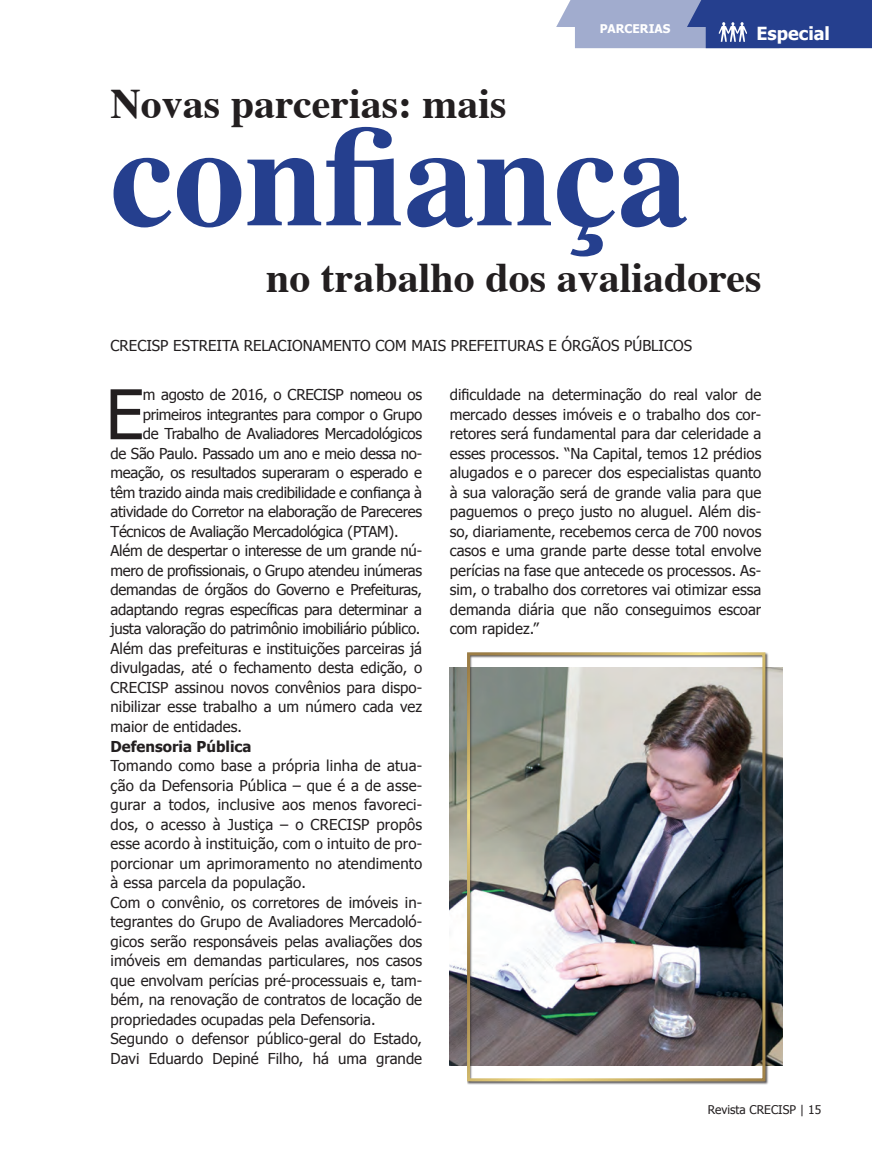
<style>
.page{position:relative;width:872px;height:1149px;background:#fff}
.page>*{position:absolute;margin:0;border:0;box-sizing:border-box;transform-origin:0 0}
.t1{font:700 142.5px "Times";color:#253f8e}
.REVISTA{font:68.7px "Tahoma";color:#231f20}
.t2{font:700 42px "Times";color:#231f20}
.t3{font:700 18px "Tahoma";color:#fff}
.REVISTA-2{font:15px/19.5px "Tahoma";letter-spacing:-.02em;color:#231f20;text-align:justify}
.REVISTA-3{font:15px/19.5px "Tahoma";color:#231f20}
.REVISTA-4{font:700 15px "Tahoma";color:#231f20}
.t4{font:12px "Tahoma";color:#231f20}
.t5{font:700 12px "Tahoma";color:#fff}
</style>
<div class="page">
<svg style="left:556px;top:0;width:316px;height:48px;background:#6476ae"></svg>
<img style="left:450px;top:667px;width:332px;height:398px">
<div style="left:466px;top:651px;width:302px;height:433px;background:#231f20;opacity:.75"></div>
<p class="t5" style="left:600px;top:20px;width:72px">PARCERIAS</p>
<p class="t2" style="left:111px;top:64px;width:397px">Novas parcerias: mais</p>
<p class="t1" style="left:111px;top:41px;width:579px">confiança</p>
<p class="t3" style="left:756px;top:21px;width:75px">Especial</p>
<p class="t2" style="left:266px;top:238px;width:497px">no trabalho dos avaliadores</p>
<p class="REVISTA-3" style="left:111px;top:334px;width:583px">CRECISP ESTREITA RELACIONAMENTO COM MAIS PREFEITURAS E ÓRGÃOS PÚBLICOS</p>
<p class="REVISTA" style="left:105px;top:368px;width:40px">E</p>
<p class="REVISTA-2" style="left:143px;top:384px;width:281px">m agosto de 2016, o CRECISP nomeou os</p>
<p class="REVISTA-2" style="left:143px;top:404px;width:281px">primeiros integrantes para compor o Grupo</p>
<p class="REVISTA-2" style="left:143px;top:423px;width:281px">de Trabalho de Avaliadores Mercadológicos</p>
<p class="REVISTA-2" style="left:111px;top:443px;width:313px">de São Paulo. Passado um ano e meio dessa no-</p>
<p class="REVISTA-2" style="left:111px;top:462px;width:313px">meação, os resultados superaram o esperado e</p>
<p class="REVISTA-2" style="left:111px;top:482px;width:313px">têm trazido ainda mais credibilidade e confiança à</p>
<p class="REVISTA-2" style="left:111px;top:501px;width:313px">atividade do Corretor na elaboração de Pareceres</p>
<p class="REVISTA-2" style="left:111px;top:521px;width:289px">Técnicos de Avaliação Mercadológica (PTAM).</p>
<p class="REVISTA-2" style="left:111px;top:540px;width:313px">Além de despertar o interesse de um grande nú&shy;mero de profissionais, o Grupo atendeu inúmeras demandas de órgãos do Governo e Prefeituras, adaptando regras específicas para determinar a justa valoração do patrimônio imobiliário público.</p>
<p class="REVISTA-2" style="left:111px;top:638px;width:313px">Além das prefeituras e instituições parceiras já divulgadas, até o fechamento desta edição, o CRECISP assinou novos convênios para dispo&shy;nibilizar esse trabalho a um número cada vez maior de entidades.</p>
<p class="REVISTA-4" style="left:111px;top:735px;width:142px">Defensoria Pública</p>
<p class="REVISTA-2" style="left:111px;top:755px;width:313px">Tomando como base a própria linha de atua&shy;ção da Defensoria Pública – que é a de asse&shy;gurar a todos, inclusive aos menos favoreci&shy;dos, o acesso à Justiça – o CRECISP propôs esse acordo à instituição, com o intuito de pro&shy;porcionar um aprimoramento no atendimento à essa parcela da população.</p>
<p class="REVISTA-2" style="left:111px;top:891px;width:313px">Com o convênio, os corretores de imóveis in&shy;tegrantes do Grupo de Avaliadores Mercadoló&shy;gicos serão responsáveis pelas avaliações dos imóveis em demandas particulares, nos casos que envolvam perícias pré-processuais e, tam&shy;bém, na renovação de contratos de locação de propriedades ocupadas pela Defensoria.</p>
<p class="REVISTA-3" style="left:111px;top:1028px;width:313px">Segundo o defensor público-geral do Estado,<br>Davi Eduardo Depiné Filho, há uma grande</p>
<p class="REVISTA-2" style="left:450px;top:384px;width:313px">dificuldade na determinação do real valor de mercado desses imóveis e o trabalho dos cor&shy;retores será fundamental para dar celeridade a esses processos. “Na Capital, temos 12 prédios alugados e o parecer dos especialistas quanto à sua valoração será de grande valia para que paguemos o preço justo no aluguel. Além dis&shy;so, diariamente, recebemos cerca de 700 novos casos e uma grande parte desse total envolve perícias na fase que antecede os processos. As&shy;sim, o trabalho dos corretores vai otimizar essa demanda diária que não conseguimos escoar com rapidez.”</p>
<p class="t4" style="left:708px;top:1101px;width:115px">Revista CRECISP | 15</p>
</div>
